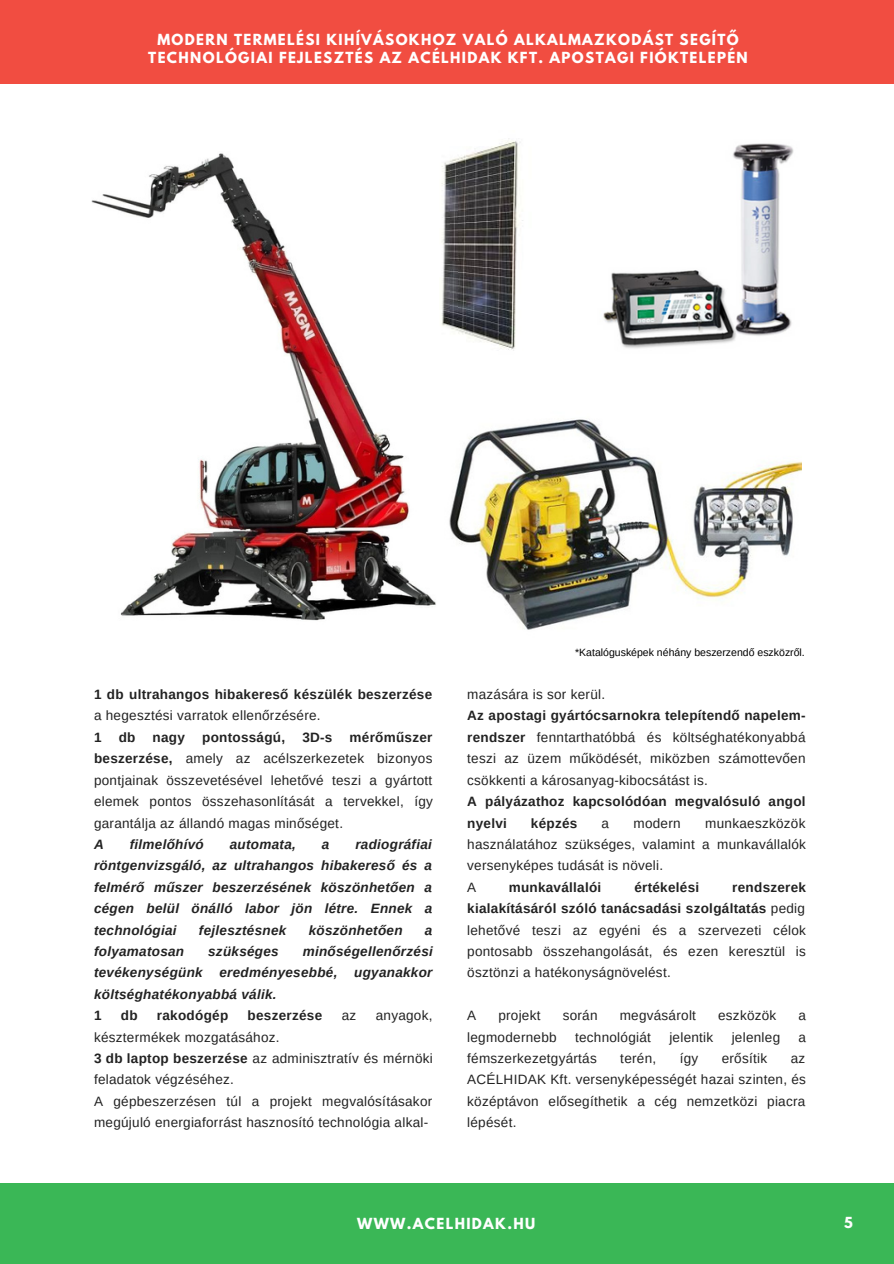
<style>
.page{position:relative;width:894px;height:1264px;background:#fff}
.page>*{position:absolute;margin:0;border:0;box-sizing:border-box;transform-origin:0 0}
.t1{font:13.5px/21.5px "Arimo";letter-spacing:.02em;color:#222;text-align:justify}
.t2{font:italic 700 13.5px/21.5px "Arimo";letter-spacing:.02em;color:#222;text-align:justify}
.t3{font:700 13.5px/21.5px "Arimo";letter-spacing:.02em;color:#222}
.t4{font:700 13.5px/18px "League Spartan";letter-spacing:.1em;color:#fff;text-align:center}
.t5{font:700 13.5px "League Spartan";color:#fefefe}
.t6{font:10.5px "Arimo";color:#000}
.s1{font-weight:400}
.s2{font-weight:700}
</style>
<div class="page">
<div style="left:0;top:0;width:893px;height:83px;background:#f14d41"></div>
<div style="left:0;top:1183px;width:893px;height:80px;background:#3ab756"></div>
<img style="left:441px;top:138px;width:353px;height:213px">
<img style="left:449px;top:419px;width:352px;height:211px">
<img style="left:91px;top:153px;width:345px;height:468px">
<p class="t4" style="left:148px;top:32px;width:601px">MODERN TERMELÉSI KIHÍVÁSOKHOZ VALÓ ALKALMAZKODÁST SEGÍTŐ<br>TECHNOLÓGIAI FEJLESZTÉS AZ ACÉLHIDAK KFT. APOSTAGI FIÓKTELEPÉN</p>
<p class="t3" style="left:94px;top:683px;width:339px">1 db ultrahangos hibakereső készülék beszerzése <span class="s1">a hegesztési varratok ellenőrzésére.</span></p>
<p class="t3" style="left:94px;top:726px;width:9px">1</p>
<p class="t3" style="left:119px;top:726px;width:18px">db</p>
<p class="t3" style="left:153px;top:726px;width:34px">nagy</p>
<p class="t3" style="left:202px;top:726px;width:85px">pontosságú,</p>
<p class="t3" style="left:302px;top:726px;width:32px">3D-s</p>
<p class="t1" style="left:94px;top:726px;width:340px;text-indent:255px"><span class="s2">mérőműszer beszerzése,</span> amely az acélszerkezetek bizonyos pontjainak összevetésével lehetővé teszi a gyártott elemek pontos összehasonlítását a tervekkel, így garantálja az állandó magas minőséget.</p>
<p class="t2" style="left:94px;top:833px;width:11px">A</p>
<p class="t2" style="left:130px;top:833px;width:76px">filmelőhívó</p>
<p class="t2" style="left:230px;top:833px;width:67px">automata,</p>
<p class="t2" style="left:322px;top:833px;width:9px">a</p>
<p class="t2" style="left:94px;top:833px;width:339px;text-indent:261px">radiográfiai röntgenvizsgáló, az ultrahangos hibakereső és a felmérő műszer beszerzésének köszönhetően a cégen belül önálló labor jön létre. Ennek a technológiai</p>
<p class="t2" style="left:199px;top:919px;width:89px">fejlesztésnek</p>
<p class="t2" style="left:308px;top:919px;width:95px">köszönhetően</p>
<p class="t2" style="left:425px;top:919px;width:9px">a</p>
<p class="t2" style="left:94px;top:940px;width:340px;text-indent:209px">minőségellenőrzési tevékenységünk eredményesebbé, ugyanakkor költséghatékonyabbá válik.</p>
<p class="t3" style="left:94px;top:1004px;width:9px">1</p>
<p class="t3" style="left:121px;top:1004px;width:18px">db</p>
<p class="t3" style="left:157px;top:1004px;width:73px">rakodógép</p>
<p class="t3" style="left:247px;top:1004px;width:76px">beszerzése</p>
<p class="t1" style="left:341px;top:1004px;width:16px">az</p>
<p class="t1" style="left:375px;top:1004px;width:58px">anyagok,</p>
<p class="t1" style="left:94px;top:1026px;width:187px">késztermékek mozgatásához.</p>
<p class="t1" style="left:94px;top:1047px;width:340px"><span class="s2">3 db laptop beszerzése</span> az adminisztratív és mérnöki feladatok végzéséhez.</p>
<p class="t1" style="left:94px;top:1090px;width:339px">A gépbeszerzésen túl a projekt megvalósításakor megújuló energiaforrást hasznosító technológia alkal-</p>
<p class="t2" style="left:94px;top:940px;width:92px">folyamatosan</p>
<p class="t2" style="left:208px;top:940px;width:72px">szükséges</p>
<p class="t6" style="left:575px;top:647px;width:231px">*Katalógusképek néhány beszerzendő eszközről.</p>
<p class="t1" style="left:467px;top:683px;width:139px">mazására is sor kerül.</p>
<p class="t1" style="left:467px;top:705px;width:340px"><span class="s2">Az apostagi gyártócsarnokra telepítendő napelem&shy;rendszer</span> fenntarthatóbbá és költséghatékonyabbá teszi az üzem működését, miközben számottevően csökkenti a károsanyag-kibocsátást is.</p>
<p class="t3" style="left:467px;top:790px;width:340px">A pályázathoz kapcsolódóan megvalósuló angol nyelvi</p>
<p class="t3" style="left:531px;top:812px;width:48px">képzés</p>
<p class="t1" style="left:601px;top:812px;width:9px">a</p>
<p class="t1" style="left:633px;top:812px;width:49px">modern</p>
<p class="t1" style="left:467px;top:812px;width:340px;text-indent:238px">munkaeszközök használatához szükséges, valamint a munkavállalók versenyképes tudását is növeli.</p>
<p class="t1" style="left:467px;top:876px;width:10px">A</p>
<p class="t3" style="left:508px;top:876px;width:94px">munkavállalói</p>
<p class="t3" style="left:634px;top:876px;width:66px">értékelési</p>
<p class="t1" style="left:467px;top:876px;width:340px;text-indent:265px"><span class="s2">rendszerek kialakításáról szóló tanácsadási szolgáltatás</span> pedig lehetővé teszi az egyéni és a szervezeti célok pontosabb összehangolását, és ezen keresztül is ösztönzi a hatékonyságnövelést.</p>
<p class="t1" style="left:467px;top:1004px;width:10px">A</p>
<p class="t1" style="left:498px;top:1004px;width:44px">projekt</p>
<p class="t1" style="left:562px;top:1004px;width:36px">során</p>
<p class="t1" style="left:619px;top:1004px;width:78px">megvásárolt</p>
<p class="t1" style="left:718px;top:1004px;width:60px">eszközök</p>
<p class="t1" style="left:798px;top:1004px;width:9px">a</p>
<p class="t1" style="left:467px;top:1026px;width:91px">legmodernebb</p>
<p class="t1" style="left:575px;top:1026px;width:77px">technológiát</p>
<p class="t1" style="left:669px;top:1026px;width:45px">jelentik</p>
<p class="t1" style="left:731px;top:1026px;width:50px">jelenleg</p>
<p class="t1" style="left:798px;top:1026px;width:9px">a</p>
<p class="t1" style="left:467px;top:1047px;width:131px">fémszerkezetgyártás</p>
<p class="t1" style="left:620px;top:1047px;width:37px">terén,</p>
<p class="t1" style="left:679px;top:1047px;width:20px">így</p>
<p class="t1" style="left:721px;top:1047px;width:47px">erősítik</p>
<p class="t1" style="left:467px;top:1047px;width:340px;text-indent:323px">az ACÉLHIDAK Kft. versenyképességét hazai szinten, és középtávon elősegíthetik a cég nemzetközi piacra lépését.</p>
<p class="t4" style="left:357px;top:1215px;width:179px">WWW.ACELHIDAK.HU</p>
<p class="t5" style="left:844px;top:1215px;width:10px">5</p>
</div>
